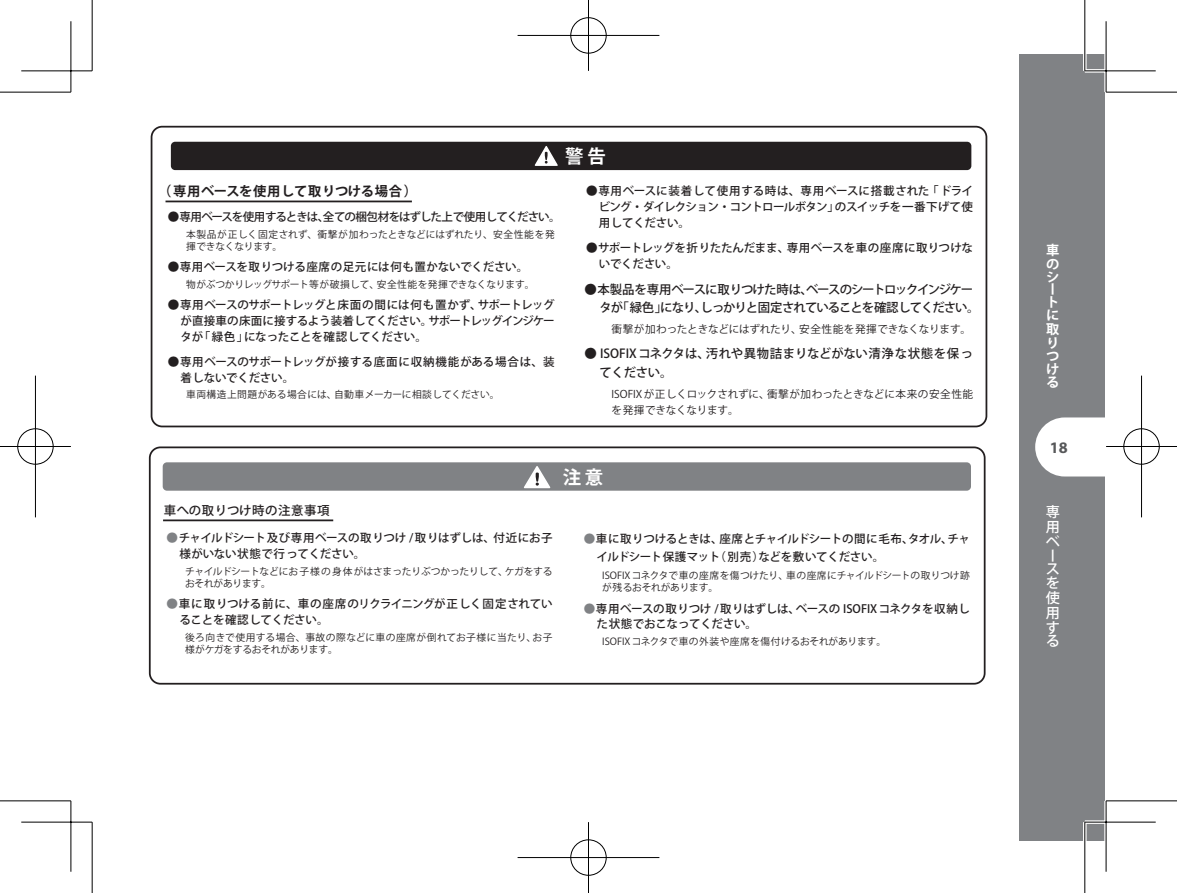
<style>
.page{position:relative;width:1177px;height:893px;background:#fff}
.page>*{position:absolute;margin:0;border:0;box-sizing:border-box;transform-origin:0 0}
.t1{font:700 18.5px "Koz Go Pro";color:#fff}
.t2{font:700 16px "Myriad Pro";color:#57585a}
.インデックス_下{font:500 14.25px/14.2px "Koz Go Pro";color:#fff;text-align:justify}
.警告タイトル_大{font:700 13.25px "Koz Go Pro";letter-spacing:.05em;color:#231f20}
.t3{font:700 13.25px/13.2px "Koz Go Pro";color:#fff}
.PL_大_総合_警告{font:500 12.5px/18.5px "Koz Go Pro";letter-spacing:-.085em;color:#231f20}
.PL_大_総合_警告-2{font:500 12.5px/18.5px "Koz Go Pro";color:#231f20}
.警告タイトル_小{font:500 12.5px "Koz Go Pro";letter-spacing:.05em;color:#231f20}
.PL_大_警告{font:500 11.5px/16px "Koz Go Pro";letter-spacing:-.025em;color:#231f20;text-align:justify}
.PL_大_注意{font:500 11.5px/16px "Koz Go Pro";letter-spacing:-.025em;color:#231f20}
.PL_大_警告-2{font:500 11.5px "Koz Go Pro";letter-spacing:-.095em;color:#231f20}
.PL_大_警告-3{font:500 11.5px "Koz Go Pro";letter-spacing:.01em;color:#231f20}
.PL_小_総合{font:10.75px/16px "Koz Go Pro";color:#231f20}
.PL_小_総合-2{font:10.75px "Koz Go Pro";letter-spacing:-.025em;color:#231f20}
.PL_小{font:9.75px/12.5px "Koz Go Pro";letter-spacing:-.015em;color:#231f20}
.PL_小-2{font:9.75px/12.5px "Koz Go Pro";letter-spacing:.05em;color:#231f20}
.s1{font-weight:700}
.s2{font-weight:700;color:#808285}
</style>
<div class="page">
<div style="left:1019px;top:54px;width:85px;height:787px;background:#808285"></div>
<hr style="left:165px;top:201px;width:247px;height:1px;background:#231f20">
<div style="left:151px;top:126px;width:836px;height:301px;border:2px solid #231f20;border-radius:11px"></div>
<hr style="left:163px;top:519px;width:170px;height:2px;background:#231f20">
<div style="left:149px;top:446px;width:836px;height:239px;border:2px solid #231f20;border-radius:11px"></div>
<div style="left:171px;top:142px;width:800px;height:28px;background:#231f20;border-radius:4px"></div>
<svg style="left:534px;top:146px;width:23px;height:20px"></svg>
<div style="left:163px;top:462px;width:807px;height:29px;background:#808285;border-radius:4px"></div>
<svg style="left:524px;top:466px;width:26px;height:22px"></svg>
<svg style="left:1035px;top:417px;width:70px;height:59px;background:#f2f2f2"></svg>
<svg style="left:0;top:91px;width:69px;height:1px"></svg>
<svg style="left:1107px;top:91px;width:69px;height:1px"></svg>
<svg style="left:0;top:801px;width:69px;height:1px"></svg>
<svg style="left:1107px;top:801px;width:69px;height:1px"></svg>
<svg style="left:91px;top:0;width:1px;height:69px"></svg>
<svg style="left:91px;top:824px;width:1px;height:69px"></svg>
<svg style="left:1083px;top:0;width:3px;height:71px"></svg>
<svg style="left:1083px;top:822px;width:3px;height:71px"></svg>
<svg style="left:21px;top:69px;width:71px;height:3px"></svg>
<svg style="left:1084px;top:69px;width:71px;height:4px"></svg>
<svg style="left:21px;top:821px;width:71px;height:3px"></svg>
<svg style="left:1084px;top:820px;width:71px;height:4px"></svg>
<svg style="left:69px;top:21px;width:4px;height:71px"></svg>
<svg style="left:69px;top:801px;width:4px;height:71px"></svg>
<hr style="left:1104px;top:21px;width:3px;height:71px;background:#fff">
<hr style="left:1104px;top:801px;width:3px;height:71px;background:#fff">
<hr style="left:0;top:92px;width:71px;height:1px;background:#000">
<hr style="left:1106px;top:92px;width:70px;height:1px;background:#000">
<hr style="left:0;top:800px;width:71px;height:1px;background:#000">
<hr style="left:1106px;top:800px;width:70px;height:1px;background:#000">
<hr style="left:92px;top:0;width:1px;height:71px;background:#000">
<hr style="left:92px;top:822px;width:1px;height:71px;background:#000">
<hr style="left:1084px;top:0;width:1px;height:71px;background:#000">
<hr style="left:1084px;top:822px;width:1px;height:71px;background:#000">
<hr style="left:21px;top:70px;width:71px;height:1px;background:#000">
<hr style="left:1084px;top:70px;width:71px;height:1px;background:#000">
<hr style="left:21px;top:822px;width:71px;height:1px;background:#000">
<hr style="left:1084px;top:822px;width:71px;height:1px;background:#000">
<hr style="left:70px;top:21px;width:1px;height:71px;background:#000">
<hr style="left:70px;top:801px;width:1px;height:71px;background:#000">
<hr style="left:1105px;top:21px;width:1px;height:71px;background:#000">
<hr style="left:1105px;top:801px;width:1px;height:71px;background:#000">
<div style="left:569px;top:16px;width:39px;height:39px;border:4px solid #fff;border-radius:50%"></div>
<hr style="left:517px;top:34px;width:142px;height:3px;background:#fff">
<hr style="left:586px;top:0;width:4px;height:71px;background:#fff">
<div style="left:570px;top:17px;width:36px;height:37px;border:1px solid #000;border-radius:50%"></div>
<hr style="left:517px;top:35px;width:142px;height:1px;background:#000">
<hr style="left:588px;top:0;width:1px;height:71px;background:#000">
<div style="left:569px;top:838px;width:39px;height:39px;border:4px solid #fff;border-radius:50%"></div>
<hr style="left:517px;top:856px;width:142px;height:3px;background:#fff">
<hr style="left:586px;top:822px;width:4px;height:71px;background:#fff">
<div style="left:570px;top:839px;width:36px;height:37px;border:1px solid #000;border-radius:50%"></div>
<hr style="left:517px;top:857px;width:142px;height:1px;background:#000">
<hr style="left:588px;top:822px;width:1px;height:71px;background:#000">
<div style="left:16px;top:427px;width:39px;height:39px;border:4px solid #fff;border-radius:50%"></div>
<hr style="left:0;top:445px;width:71px;height:3px;background:#fff">
<hr style="left:34px;top:376px;width:3px;height:141px;background:#fff">
<div style="left:17px;top:428px;width:37px;height:37px;border:1px solid #000;border-radius:50%"></div>
<hr style="left:0;top:446px;width:71px;height:1px;background:#000">
<hr style="left:35px;top:376px;width:1px;height:141px;background:#000">
<div style="left:1121px;top:427px;width:39px;height:39px;border:4px solid #fff;border-radius:50%"></div>
<hr style="left:1106px;top:445px;width:70px;height:3px;background:#fff">
<hr style="left:1139px;top:376px;width:4px;height:141px;background:#fff">
<div style="left:1123px;top:428px;width:36px;height:37px;border:1px solid #000;border-radius:50%"></div>
<hr style="left:1106px;top:446px;width:70px;height:1px;background:#000">
<hr style="left:1141px;top:376px;width:1px;height:141px;background:#000">
<p class="警告タイトル_大" style="left:158px;top:183px;width:260px">（専用ベースを使用して取りつける場合）</p>
<p class="PL_大_警告-2" style="left:168px;top:210px;width:394px"><span class="s1">●</span>専用ベースを使用するときは、全ての梱包材をはずした上で使用してください。</p>
<p class="PL_小" style="left:186px;top:228px;width:370px">本製品が正しく固定されず、衝撃が加わったときなどにはずれたり、安全性能を発揮できなくなります。</p>
<p class="PL_大_警告-3" style="left:168px;top:260px;width:362px"><span class="s1">●</span>専用ベースを取りつける座席の足元には何も置かないでください。</p>
<p class="PL_小" style="left:186px;top:278px;width:350px">物がぶつかりレッグサポート等が破損して、安全性能を発揮できなくなります。</p>
<p class="PL_大_警告" style="left:180px;top:297px;width:376px;text-indent:-13px"><span class="s1">●</span>専用ベースのサポートレッグと床面の間には何も置かず、サポートレッグが直接車の床面に接するよう装着してください。サポートレッグインジケータが「緑色」になったことを確認してください。</p>
<p class="PL_大_警告" style="left:180px;top:354px;width:376px;text-indent:-13px"><span class="s1">●</span>専用ベースのサポートレッグが接する底面に収納機能がある場合は、装着しないでください。</p>
<p class="PL_小-2" style="left:186px;top:389px;width:315px">車両構造上問題がある場合には、自動車メーカーに相談してください。</p>
<p class="t1" style="left:565px;top:144px;width:42px">警告</p>
<p class="PL_大_警告" style="left:598px;top:183px;width:376px;text-indent:-13px"><span class="s1">●</span>専用ベースに装着して使用する時は、専用ベースに搭載された 「ドライビング・ダイレクション・コントロールボタン」のスイッチを一番下げて使用してください。</p>
<p class="PL_大_警告" style="left:598px;top:240px;width:376px;text-indent:-13px"><span class="s1">●</span>サポートレッグを折りたたんだまま、専用ベースを車の座席に取りつけないでください。</p>
<p class="PL_大_総合_警告" style="left:599px;top:280px;width:381px;text-indent:-15px"><span class="s1">●</span>本製品を専用ベースに取りつけた時は、ベースのシートロックインジケータが「緑色」になり、しっかりと固定されていることを確認してください。</p>
<p class="PL_小_総合-2" style="left:611px;top:323px;width:361px">衝撃が加わったときなどにはずれたり、安全性能を発揮できなくなります。</p>
<p class="PL_大_総合_警告-2" style="left:599px;top:345px;width:375px;text-indent:-15px"><span class="s1">●</span> ISOFIX コネクタは、汚れや異物詰まりなどがない清浄な状態を保ってください。</p>
<p class="PL_小_総合" style="left:611px;top:386px;width:363px">ISOFIX が正しくロックされずに、衝撃が加わったときなどに本来の安全性能を発揮できなくなります。</p>
<p class="警告タイトル_小" style="left:164px;top:502px;width:167px">車への取りつけ時の注意事項</p>
<p class="PL_大_注意" style="left:179px;top:530px;width:375px;text-indent:-13px"><span class="s2">●</span>チャイルドシート及び専用ベースの取りつけ / 取りはずしは、付近にお子様がいない状態で行ってください。</p>
<p class="PL_小" style="left:185px;top:565px;width:369px">チャイルドシートなどにお子様の身体がはさまったりぶつかったりして、ケガをするおそれがあります。</p>
<p class="PL_大_注意" style="left:179px;top:596px;width:375px;text-indent:-13px"><span class="s2">●</span>車に取りつける前に、車の座席のリクライニングが正しく固定されていることを確認してください。</p>
<p class="PL_小-2" style="left:185px;top:631px;width:369px">後ろ向きで使用する場合、事故の際などに車の座席が倒れてお子様に当たり、お子様がケガをするおそれがあります。</p>
<p class="t1" style="left:563px;top:465px;width:42px">注意</p>
<p class="PL_大_注意" style="left:596px;top:531px;width:375px;line-height:17.8px;text-indent:-13px"><span class="s2">●</span>車に取りつけるときは、座席とチャイルドシートの間に毛布、タオル、チャイルドシート保護マット（別売）などを敷いてください。</p>
<p class="PL_小" style="left:602px;top:569px;width:369px">ISOFIX コネクタで車の座席を傷つけたり、車の座席にチャイルドシートの取りつけ跡が残るおそれがあります。</p>
<p class="PL_大_注意" style="left:596px;top:601px;width:375px;text-indent:-13px"><span class="s2">●</span>専用ベースの取りつけ / 取りはずしは、ベースの ISOFIX コネクタを収納した状態でおこなってください。</p>
<p class="PL_小" style="left:602px;top:635px;width:285px">ISOFIX コネクタで車の外装や座席を傷付けるおそれがあります。</p>
<p class="t3" style="left:1046px;top:244px;width:15px">車のシートに取りつける</p>
<h2 class="t2" style="left:1049px;top:437px;width:19px">18</h2>
<p class="インデックス_下" style="left:1045px;top:505px;width:15px;line-height:15px">専用ベ</p>
<p class="インデックス_下" style="left:1045px;top:549px;width:15px;text-align:left">ースを使用する</p>
</div>
